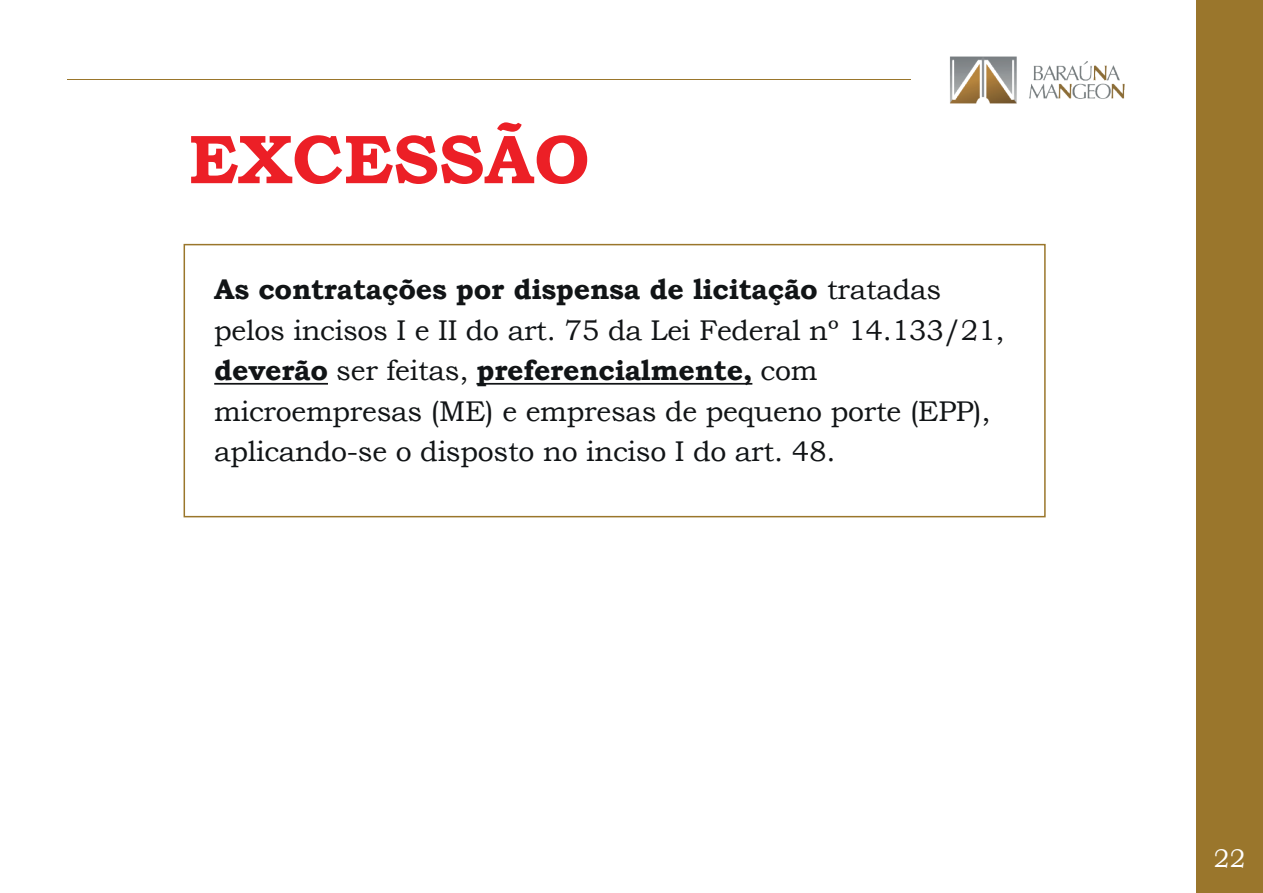
<style>
.page{position:relative;width:1263px;height:893px;background:#fff}
.page>*{position:absolute;margin:0;border:0;box-sizing:border-box;transform-origin:0 0}
.t1{font:700 69.15px "Bookman Old Style";color:#ec1f26}
.t2{font:28.5px/40.5px "Bookman Old Style";letter-spacing:-.01em;color:#111416}
.t3{font:25.5px "Bookman Old Style";color:#fff}
.s1{font-weight:700}
</style>
<div class="page">
<div style="left:1196px;top:0;width:67px;height:893px;background:#9a762c"></div>
<div style="left:184px;top:244px;width:862px;height:273px;border:2px solid #9a762b"></div>
<hr style="left:214px;top:383px;width:114px;height:2px;background:#111416">
<hr style="left:476px;top:383px;width:276px;height:2px;background:#111416">
<img style="left:950px;top:56px;width:175px;height:47px">
<hr style="left:67px;top:79px;width:843px;height:1px;background:#9a762c">
<h1 class="t1" style="left:188px;top:110px;width:403px">EXCESSÃO</h1>
<p class="t2" style="left:214px;top:269px;width:792px"><span class="s1">As contratações por dispensa de licitação</span> tratadas pelos incisos I e II do art. 75 da Lei Federal nº 14.133/21, <span class="s1">deverão</span> ser feitas, <span class="s1">preferencialmente,</span> com microempresas (ME) e empresas de pequeno porte (EPP), aplicando-se o disposto no inciso I do art. 48.</p>
<p class="t3" style="left:1214px;top:842px;width:33px">22</p>
</div>
